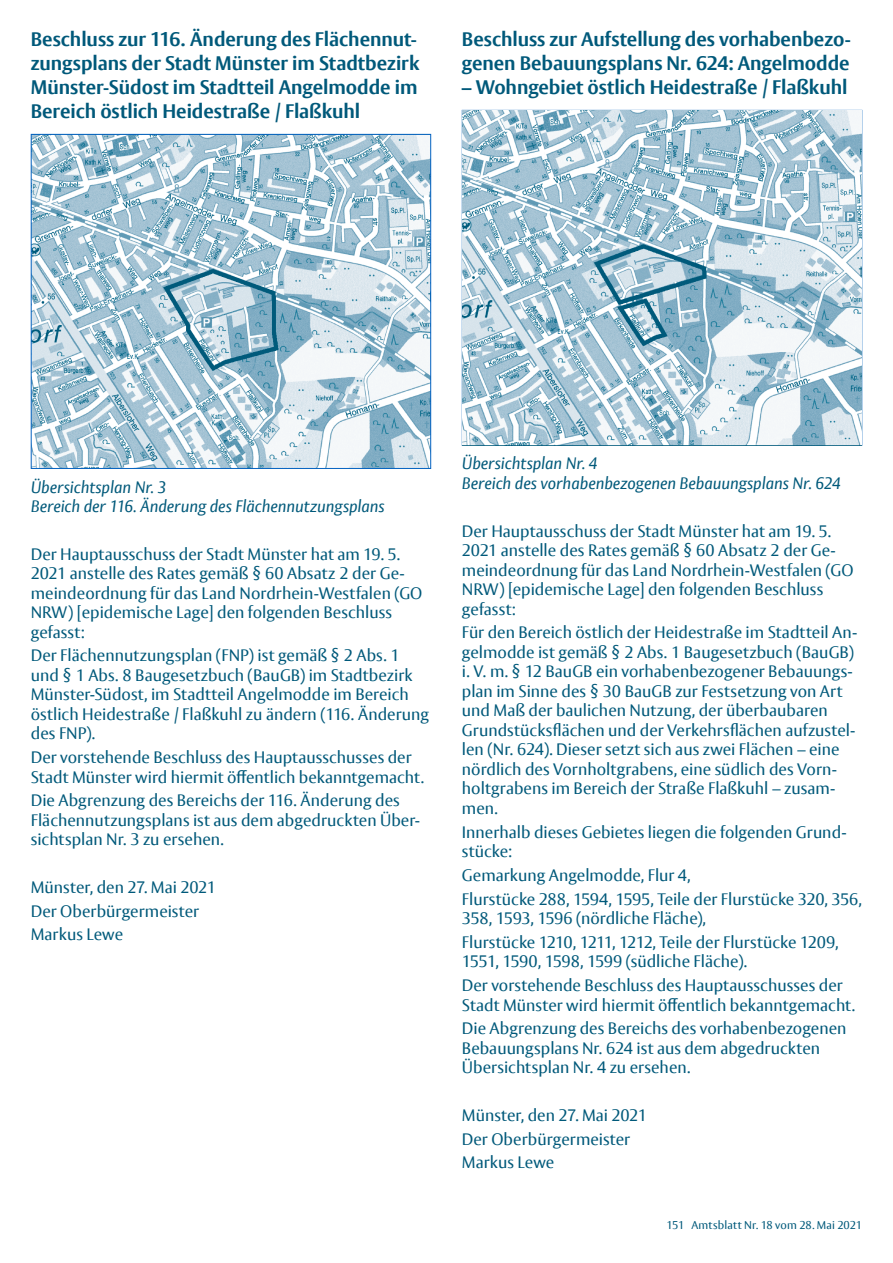
<style>
.page{position:relative;width:893px;height:1263px;background:#fff}
.page>*{position:absolute;margin:0;border:0;box-sizing:border-box;transform-origin:0 0}
.t1{font:700 19.5px/24px "Vesta Pro";letter-spacing:-.005em;color:#00597a}
.t2{font:16.5px/19.5px "Vesta Pro";color:#00597a}
.t3{font:italic 16.5px/19.5px "Vesta Pro";letter-spacing:-.005em;color:#00597a}
.t4{font:11.25px "Vesta Pro";letter-spacing:.015em;color:#00597a}
</style>
<div class="page">
<img style="left:33px;top:136px;width:396px;height:331px">
<div style="left:31px;top:134px;width:400px;height:335px;border:1px solid #0563c1"></div>
<img style="left:462px;top:110px;width:400px;height:335px">
<h3 class="t1" style="left:31px;top:27px;width:390px">Beschluss zur 116. Änderung des Flächennut&shy;zungsplans der Stadt Münster im Stadtbezirk Münster-Südost im Stadtteil Angelmodde im Bereich östlich Heidestraße / Flaßkuhl</h3>
<h3 class="t1" style="left:462px;top:27px;width:390px">Beschluss zur Aufstellung des vorhabenbezo-</h3>
<h3 class="t1" style="left:462px;top:51px;width:389px">genen Bebauungsplans Nr. 624: Angelmodde</h3>
<h3 class="t1" style="left:462px;top:75px;width:387px">– Wohngebiet östlich Heidestraße / Flaßkuhl</h3>
<p class="t3" style="left:31px;top:477px;width:355px">Übersichtsplan Nr. 3<br>Bereich der 116. Änderung des Flächennutzungsplans</p>
<p class="t2" style="left:31px;top:544px;width:393px">Der Hauptausschuss der Stadt Münster hat am 19. 5.<br>2021 anstelle des Rates gemäß § 60 Absatz 2 der Ge&shy;meindeordnung für das Land Nordrhein-Westfalen (GO NRW) [epidemische Lage] den folgenden Beschluss gefasst:</p>
<p class="t2" style="left:31px;top:646px;width:400px">Der Flächennutzungsplan (FNP) ist gemäß § 2 Abs. 1 und § 1 Abs. 8 Baugesetzbuch (BauGB) im Stadtbezirk Münster-Südost, im Stadtteil Angelmodde im Bereich östlich Heidestraße / Flaßkuhl zu ändern (116. Änderung des FNP).</p>
<p class="t2" style="left:31px;top:747px;width:395px">Der vorstehende Beschluss des Hauptausschusses der<br>Stadt Münster wird hiermit öffentlich bekanntgemacht.</p>
<p class="t2" style="left:31px;top:791px;width:391px">Die Abgrenzung des Bereichs der 116. Änderung des<br>Flächennutzungsplans ist aus dem abgedruckten Über&shy;sichtsplan Nr. 3 zu ersehen.</p>
<p class="t2" style="left:31px;top:877px;width:187px">Münster, den 27. Mai 2021</p>
<p class="t2" style="left:31px;top:901px;width:170px">Der Oberbürgermeister</p>
<p class="t2" style="left:31px;top:925px;width:94px">Markus Lewe</p>
<p class="t3" style="left:462px;top:454px;width:380px">Übersichtsplan Nr. 4<br>Bereich des vorhabenbezogenen Bebauungsplans Nr. 624</p>
<p class="t2" style="left:462px;top:521px;width:371px">Der Hauptausschuss der Stadt Münster hat am 19. 5.</p>
<p class="t2" style="left:462px;top:560px;width:393px">meindeordnung für das Land Nordrhein-Westfalen (GO<br>NRW) [epidemische Lage] den folgenden Beschluss gefasst:</p>
<p class="t2" style="left:462px;top:642px;width:393px">gelmodde ist gemäß § 2 Abs. 1 Baugesetzbuch (BauGB)</p>
<p class="t2" style="left:462px;top:681px;width:382px">plan im Sinne des § 30 BauGB zur Festsetzung von Art und Maß der baulichen Nutzung, der überbaubaren</p>
<p class="t2" style="left:462px;top:739px;width:379px">len (Nr. 624). Dieser setzt sich aus zwei Flächen – eine</p>
<p class="t2" style="left:462px;top:540px;width:375px">2021 anstelle des Rates gemäß § 60 Absatz 2 der Ge-</p>
<p class="t2" style="left:462px;top:622px;width:397px">Für den Bereich östlich der Heidestraße im Stadtteil An-</p>
<p class="t2" style="left:462px;top:661px;width:392px">i. V. m. § 12 BauGB ein vorhabenbezogener Bebauungs-</p>
<p class="t2" style="left:462px;top:720px;width:395px">Grundstücksflächen und der Verkehrsflächen aufzustel-</p>
<p class="t2" style="left:462px;top:759px;width:377px">nördlich des Vornholtgrabens, eine südlich des Vorn&shy;holtgrabens im Bereich der Straße Flaßkuhl – zusam-</p>
<p class="t2" style="left:462px;top:822px;width:386px">Innerhalb dieses Gebietes liegen die folgenden Grund-</p>
<p class="t2" style="left:462px;top:798px;width:37px">men.</p>
<p class="t2" style="left:462px;top:841px;width:51px">stücke:</p>
<p class="t2" style="left:462px;top:865px;width:230px">Gemarkung Angelmodde, Flur 4,</p>
<p class="t2" style="left:462px;top:889px;width:402px">Flurstücke 288, 1594, 1595, Teile der Flurstücke 320, 356,<br>358, 1593, 1596 (nördliche Fläche),</p>
<p class="t2" style="left:462px;top:932px;width:378px">Flurstücke 1210, 1211, 1212, Teile der Flurstücke 1209,<br>1551, 1590, 1598, 1599 (südliche Fläche).</p>
<p class="t2" style="left:462px;top:975px;width:395px">Der vorstehende Beschluss des Hauptausschusses der<br>Stadt Münster wird hiermit öffentlich bekanntgemacht.</p>
<p class="t2" style="left:462px;top:1019px;width:386px">Die Abgrenzung des Bereichs des vorhabenbezogenen<br>Bebauungsplans Nr. 624 ist aus dem abgedruckten<br>Übersichtsplan Nr. 4 zu ersehen.</p>
<p class="t2" style="left:462px;top:1105px;width:187px">Münster, den 27. Mai 2021</p>
<p class="t2" style="left:462px;top:1129px;width:170px">Der Oberbürgermeister</p>
<p class="t2" style="left:462px;top:1153px;width:94px">Markus Lewe</p>
<p class="t4" style="left:666px;top:1218px;width:197px">151 Amtsblatt Nr. 18 vom 28. Mai 2021</p>
</div>
